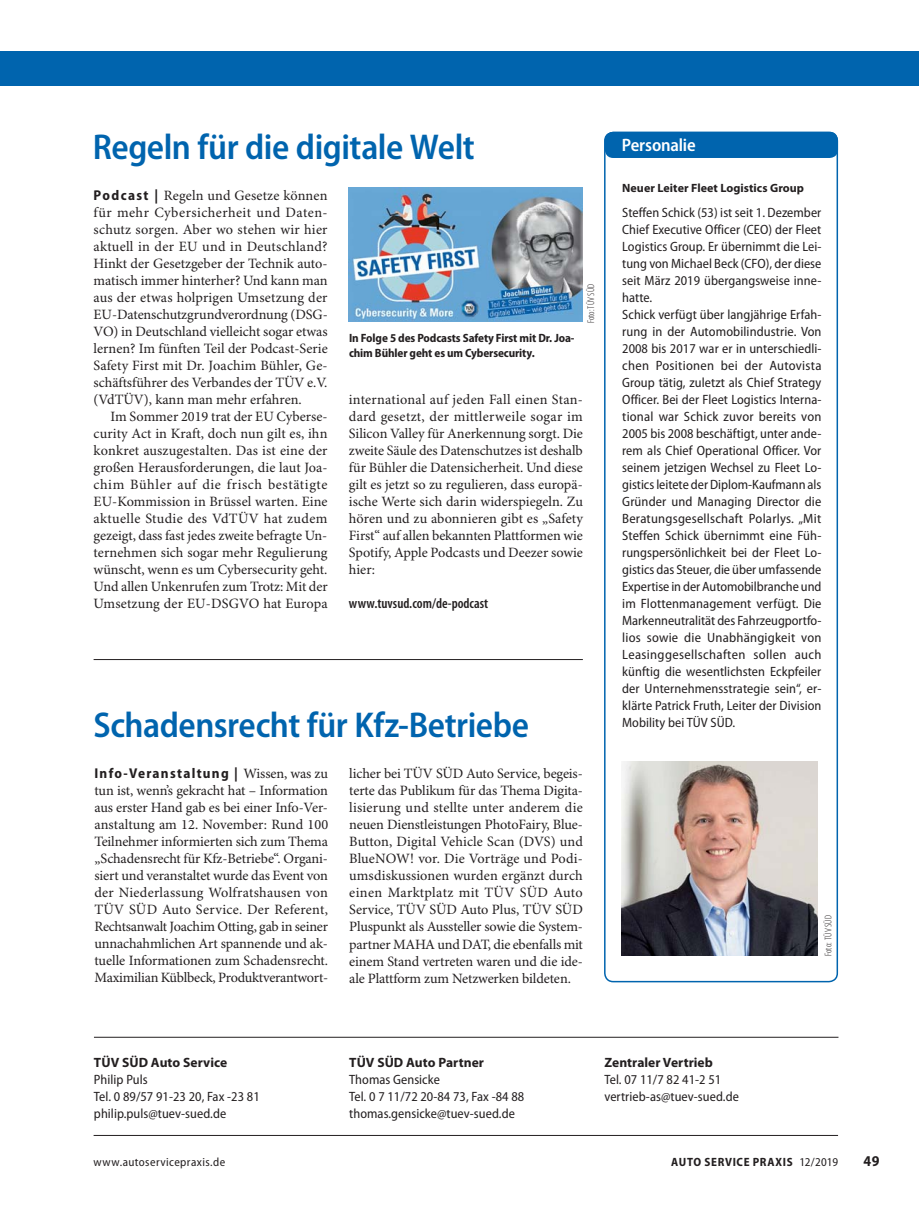
<style>
.page{position:relative;width:919px;height:1212px;background:#fff}
.page>*{position:absolute;margin:0;border:0;box-sizing:border-box;transform-origin:0 0}
.t1{font:600 semi-condensed 36px "Myriad Pro";letter-spacing:-.015em;color:#0064ae}
.t2{font:600 semi-condensed 18px "Myriad Pro";letter-spacing:-.01em;color:#fff}
.t3{font:700 semi-condensed 15px "Myriad Pro";color:#231f20}
.t4{font:14.25px/17px "Minion Pro";letter-spacing:-.01em;color:#231f20;text-align:justify}
.t5{font:700 semi-condensed 14.25px "Myriad Pro";letter-spacing:.09em;color:#231f20}
.t6{font:600 condensed 14.25px "Myriad Pro";color:#231f20}
.t7{font:semi-condensed 13.5px/17px "Myriad Pro";letter-spacing:.005em;color:#231f20}
.t8{font:700 13.5px "Myriad Pro";letter-spacing:.005em;color:#231f20}
.t9{font:700 semi-condensed 12px/15px "Myriad Pro";letter-spacing:-.01em;color:#231f20}
.t10{font:700 12px "Myriad Pro";letter-spacing:.005em;color:#231f20}
.t11{font:semi-condensed 12px "Myriad Pro";letter-spacing:.035em;color:#231f20}
.t12{font:700 semi-condensed 12px "Myriad Pro";letter-spacing:.055em;color:#231f20}
.t13{font:300 condensed 9.75px "Myriad Pro";color:#231f20}
.s1{font-family:"Myriad Pro";font-weight:700;font-stretch:semi-condensed}
.s2{font-family:"Minion Pro";font-weight:400;font-stretch:normal}
.s3{font-weight:400}
</style>
<div class="page">
<div style="left:0;top:52px;width:918px;height:34px;background:#0064ae"></div>
<div style="left:604px;top:132px;width:234px;height:850px;border:2px solid #0064ae;border-radius:9px"></div>
<div style="left:604px;top:132px;width:234px;height:26px;background:#0064ae;border-radius:9px"></div>
<img style="left:621px;top:761px;width:196px;height:195px">
<hr style="left:94px;top:659px;width:489px;height:1px;background:#231f20">
<hr style="left:94px;top:1037px;width:744px;height:1px;background:#231f20">
<hr style="left:94px;top:1135px;width:744px;height:1px;background:#231f20">
<img style="left:349px;top:187px;width:233px;height:134px">
<h1 class="t1" style="left:93px;top:133px;width:383px">Regeln für die digitale Welt</h1>
<p class="t4" style="left:94px;top:188px;width:236px"><span class="s1">Podcast |</span> Regeln und Gesetze können für mehr Cybersicherheit und Daten&shy;schutz sorgen. Aber wo stehen wir hier aktuell in der EU und in Deutschland?<br>Hinkt der Gesetzgeber der Technik auto&shy;matisch immer hinterher? Und kann man aus der etwas holprigen Umsetzung der EU-Datenschutzgrundverordnung (DSG-VO) in Deutschland vielleicht sogar etwas lernen? Im fünften Teil der Podcast-Serie Safety First mit Dr. Joachim Bühler, Ge&shy;schäftsführer des Verbandes der TÜV e.V. (VdTÜV), kann man mehr erfahren.</p>
<p class="t4" style="left:94px;top:409px;width:235px;text-indent:17px">Im Sommer 2019 trat der EU Cyberse&shy;curity Act in Kraft, doch nun gilt es, ihn konkret auszugestalten. Das ist eine der großen Herausforderungen, die laut Joa&shy;chim Bühler auf die frisch bestätigte EU-Kommission in Brüssel warten. Eine aktuelle Studie des VdTÜV hat zudem gezeigt, dass fast jedes zweite befragte Un&shy;ternehmen sich sogar mehr Regulierung wünscht, wenn es um Cybersecurity geht.<br>Und allen Unkenrufen zum Trotz: Mit der Umsetzung der EU-DSGVO hat Europa</p>
<p class="t9" style="left:349px;top:331px;width:227px">In Folge 5 des Podcasts Safety First mit Dr. Joa&shy;chim Bühler geht es um Cybersecurity.</p>
<p class="t13" style="left:585px;top:323px;width:40px;rotate:-90deg">Foto: TÜV SÜD</p>
<p class="t4" style="left:349px;top:392px;width:235px">international auf jeden Fall einen Stan&shy;dard gesetzt, der mittlerweile sogar im Silicon Valley für Anerkennung sorgt. Die zweite Säule des Datenschutzes ist deshalb für Bühler die Datensicherheit. Und diese gilt es jetzt so zu regulieren, dass europä&shy;ische Werte sich darin widerspiegeln. Zu hören und zu abonnieren gibt es „Safety First“ auf allen bekannten Plattformen wie Spotify, Apple Podcasts und Deezer sowie hier:</p>
<p class="t6" style="left:349px;top:598px;width:141px">www.tuvsud.com/de-podcast</p>
<h1 class="t1" style="left:94px;top:711px;width:437px">Schadensrecht für Kfz-Betriebe</h1>
<p class="t5" style="left:94px;top:768px;width:235px">Info-Veranstaltung | <span class="s2">Wissen, was zu</span></p>
<p class="t4" style="left:94px;top:783px;width:235px">tun ist, wenn’s gekracht hat – Information aus erster Hand gab es bei einer Info-Ver&shy;anstaltung am 12. November: Rund 100<br>Teilnehmer informierten sich zum Thema „Schadensrecht für Kfz-Betriebe“. Organi&shy;siert und veranstaltet wurde das Event von der Niederlassung Wolfratshausen von TÜV SÜD Auto Service. Der Referent, Rechtsanwalt Joachim Otting, gab in seiner unnachahmlichen Art spannende und ak&shy;tuelle Informationen zum Schadensrecht.<br>Maximilian Küblbeck, Produktverantwort-</p>
<p class="t4" style="left:349px;top:766px;width:235px">licher bei TÜV SÜD Auto Service, begeis&shy;terte das Publikum für das Thema Digita&shy;lisierung und stellte unter anderem die neuen Dienstleistungen PhotoFairy, Blue-Button, Digital Vehicle Scan (DVS) und BlueNOW! vor. Die Vorträge und Podi&shy;umsdiskussionen wurden ergänzt durch einen Marktplatz mit TÜV SÜD Auto Service, TÜV SÜD Auto Plus, TÜV SÜD Pluspunkt als Aussteller sowie die System&shy;partner MAHA und DAT, die ebenfalls mit einem Stand vertreten waren und die ide&shy;ale Plattform zum Netzwerken bildeten.</p>
<p class="t2" style="left:621px;top:138px;width:75px">Personalie</p>
<p class="t10" style="left:622px;top:181px;width:183px">Neuer Leiter Fleet Logistics Group</p>
<p class="t7" style="left:622px;top:205px;width:201px">Steffen Schick (53) ist seit 1. Dezember Chief Executive Officer (CEO) der Fleet Logistics Group. Er übernimmt die Lei&shy;tung von Michael Beck (CFO), der diese seit März 2019 übergangsweise inne&shy;hatte.<br>Schick verfügt über langjährige Erfah&shy;rung in der Automobilindustrie. Von 2008 bis 2017 war er in unterschiedli&shy;chen Positionen bei der Autovista Group tätig, zuletzt als Chief Strategy Officer. Bei der Fleet Logistics Interna&shy;tional war Schick zuvor bereits von 2005 bis 2008 beschäftigt, unter ande&shy;rem als Chief Operational Officer. Vor seinem jetzigen Wechsel zu Fleet Lo&shy;gistics leitete der Diplom-Kaufmann als Gründer und Managing Director die Beratungsgesellschaft Polarlys. „Mit Steffen Schick übernimmt eine Füh&shy;rungspersönlichkeit bei der Fleet Lo - gistics das Steuer, die über umfassende Expertise in der Automobilbranche und im Flottenmanagement verfügt. Die Markenneutralität des Fahrzeugportfo&shy;lios sowie die Unabhängigkeit von Leasing gesellschaften sollen auch künftig die wesentlichsten Eckpfeiler der Unternehmensstrategie sein“, er&shy;klärte Patrick Fruth, Leiter der Division Mobility bei TÜV SÜD.</p>
<p class="t13" style="left:822px;top:956px;width:42px;rotate:-90deg">Foto: TÜV SÜD</p>
<p class="t8" style="left:94px;top:1055px;width:135px">TÜV SÜD Auto Service</p>
<p class="t7" style="left:94px;top:1073px;width:167px">Philip Puls<br>Tel. 0 89/57 91-23 20, Fax -23 81 philip.puls@tuev-sued.de</p>
<p class="t8" style="left:349px;top:1055px;width:136px">TÜV SÜD Auto Partner</p>
<p class="t7" style="left:349px;top:1073px;width:176px">Thomas Gensicke<br>Tel. 0 7 11/72 20-84 73, Fax -84 88 thomas.gensicke@tuev-sued.de</p>
<p class="t8" style="left:604px;top:1055px;width:110px">Zentraler Vertrieb</p>
<p class="t7" style="left:604px;top:1073px;width:136px">Tel. 07 11/7 82 41-2 51 vertrieb-as@tuev-sued.de</p>
<p class="t11" style="left:94px;top:1157px;width:133px">www.autoservicepraxis.de</p>
<p class="t12" style="left:671px;top:1157px;width:168px">AUTO SERVICE PRAXIS <span class="s3">12/2019</span></p>
<p class="t3" style="left:863px;top:1155px;width:17px">49</p>
</div>
